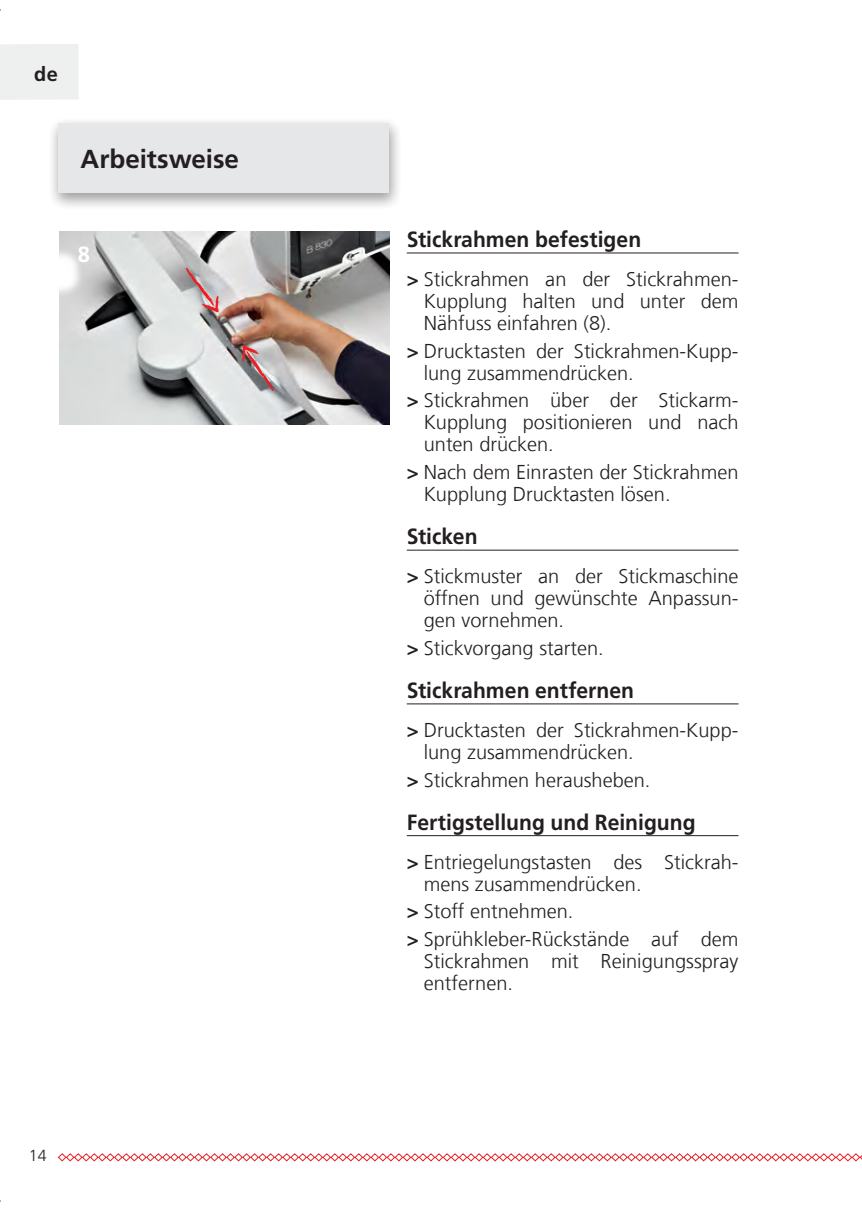
<style>
.page{position:relative;width:862px;height:1211px;background:#fff}
.page>*{position:absolute;margin:0;border:0;box-sizing:border-box;transform-origin:0 0}
.Themen_Titel_1{font:700 26px "Frutiger LT Std";color:#231f20}
.Themen_Titel_2{font:700 22px "Frutiger LT Std";color:#231f20;scale:.96 1}
.Bild_Nummerierung{font:700 22px "Frutiger LT Std";color:#fff}
.t1{font:300 20px/22px "Frutiger LT Com";color:#231f20;text-align:justify}
.Sprach-Tag{font:700 20px "Frutiger LT Std";color:#231f20}
.t2{font:300 16px "Frutiger LT Std";color:#231f20}
.s1{font-family:"Frutiger LT Std";font-weight:700}
</style>
<div class="page">
<svg style="left:57px;top:1153px;width:805px;height:8px"></svg>
<div style="left:48px;top:117px;width:354px;height:93px;background:#231f20;opacity:.25"></div>
<div style="left:58px;top:123px;width:330px;height:70px;background:#e6e7e9"></div>
<img style="left:60px;top:231px;width:330px;height:193px">
<svg style="left:59px;top:247px;width:25px;height:51px"></svg>
<hr style="left:407px;top:253px;width:331px;height:1px;background:#231f20">
<hr style="left:407px;top:550px;width:331px;height:1px;background:#231f20">
<hr style="left:407px;top:703px;width:331px;height:1px;background:#231f20">
<hr style="left:407px;top:835px;width:331px;height:1px;background:#231f20">
<div style="left:0;top:44px;width:79px;height:56px;background:#eef0ef"></div>
<svg style="left:242px;top:345px;width:32px;height:46px"></svg>
<svg style="left:185px;top:268px;width:34px;height:44px"></svg>
<p class="Sprach-Tag" style="left:34px;top:62px;width:25px">de</p>
<p class="Themen_Titel_1" style="left:81px;top:144px;width:160px">Arbeitsweise</p>
<p class="Bild_Nummerierung" style="left:78px;top:242px;width:14px">8</p>
<p class="t2" style="left:29px;top:1146px;width:19px">14</p>
<p class="Themen_Titel_2" style="left:407px;top:226px;width:246px">Stickrahmen befestigen</p>
<p class="t1" style="left:424px;top:268px;width:316px;text-indent:-17px"><span class="s1">&gt;</span> Stickrahmen an der Stickrahmen-Kupplung halten und unter dem Nähfuss einfahren (8).</p>
<p class="t1" style="left:424px;top:339px;width:316px;text-indent:-17px"><span class="s1">&gt;</span> Drucktasten der Stickrahmen-Kupp&shy;lung zusammendrücken.</p>
<p class="t1" style="left:424px;top:389px;width:316px;text-indent:-17px"><span class="s1">&gt;</span> Stickrahmen über der Stickarm-Kupplung positionieren und nach unten drücken.</p>
<p class="t1" style="left:424px;top:461px;width:316px;text-indent:-17px"><span class="s1">&gt;</span> Nach dem Einrasten der Stickrahmen<br>Kupplung Drucktasten lösen.</p>
<p class="Themen_Titel_2" style="left:407px;top:523px;width:75px">Sticken</p>
<p class="t1" style="left:424px;top:565px;width:316px;text-indent:-17px"><span class="s1">&gt;</span> Stickmuster an der Stickmaschine öffnen und gewünschte Anpassun&shy;gen vornehmen.</p>
<p class="t1" style="left:407px;top:636px;width:198px"><span class="s1">&gt;</span> Stickvorgang starten.</p>
<p class="Themen_Titel_2" style="left:407px;top:677px;width:238px">Stickrahmen entfernen</p>
<p class="t1" style="left:424px;top:719px;width:316px;text-indent:-17px"><span class="s1">&gt;</span> Drucktasten der Stickrahmen-Kupp&shy;lung zusammendrücken.</p>
<p class="t1" style="left:407px;top:768px;width:245px"><span class="s1">&gt;</span> Stickrahmen herausheben.</p>
<p class="Themen_Titel_2" style="left:407px;top:809px;width:302px">Fertigstellung und Reinigung</p>
<p class="t1" style="left:424px;top:850px;width:316px;text-indent:-17px"><span class="s1">&gt;</span> Entriegelungstasten des Stickrah&shy;mens zusammendrücken.</p>
<p class="t1" style="left:407px;top:900px;width:168px"><span class="s1">&gt;</span> Stoff entnehmen.</p>
<p class="t1" style="left:424px;top:928px;width:316px;text-indent:-17px"><span class="s1">&gt;</span> Sprühkleber-Rückstände auf dem Stickrahmen mit Reinigungsspray entfernen.</p>
</div>
